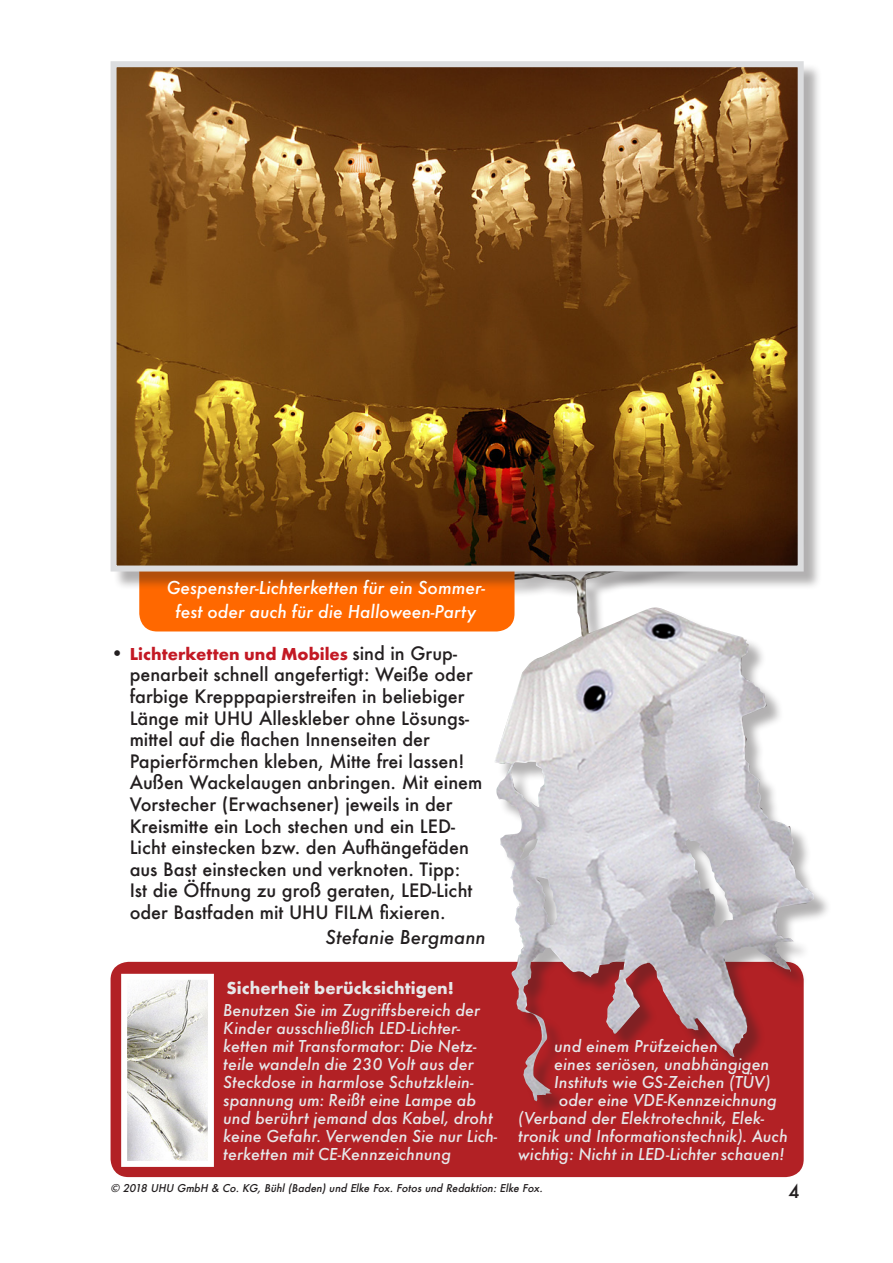
<style>
.page{position:relative;width:893px;height:1263px;background:#fff}
.page>*{position:absolute;margin:0;border:0;box-sizing:border-box;transform-origin:0 0}
.t1{font:italic 500 21px "Futura";color:#231f20}
.t2{font:italic 500 19.5px/23.4px "Futura";color:#fff;text-align:center}
.t3{font:italic 500 18px/18px "Futura";color:#e6e7e9}
.t4{font:500 18px/21.6px "Futura";color:#231f20}
.t5{font:700 18px "Futura";color:#e6e7e9}
.t6{font:italic 500 10.5px "Futura";color:#231f20}
.s1{font-weight:700;color:#c31924}
</style>
<div class="page">
<div style="left:111px;top:962px;width:693px;height:215px;background:#b22125;border-radius:18px"></div>
<div style="left:445px;top:533px;width:387px;height:586px;background:#231f20;opacity:.35"></div>
<img style="left:443px;top:590px;width:333px;height:408px">
<div style="left:139px;top:547px;width:375px;height:84px;background:#ff6800;border-radius:18px"></div>
<div style="left:113px;top:63px;width:709px;height:527px;background:#231f20;opacity:.35"></div>
<img style="left:118px;top:68px;width:679px;height:496px">
<div style="left:111px;top:61px;width:693px;height:510px;border:6px solid #dcdddf"></div>
<img style="left:128px;top:981px;width:79px;height:179px">
<div style="left:121px;top:974px;width:93px;height:193px;border:6px solid #fff"></div>
<p class="t2" style="left:167px;top:575px;width:320px">Gespenster-Lichterketten für ein Sommer&shy;fest oder auch für die Halloween-Party</p>
<p class="t4" style="left:130px;top:642px;width:354px;text-indent:-19px">• <span class="s1">Lichterketten und Mobiles</span> sind in Grup&shy;penarbeit schnell angefertigt: Weiße oder farbige Krepppapierstreifen in beliebiger Länge mit UHU Alleskleber ohne Lösungs&shy;mittel auf die flachen Innenseiten der Papierförmchen kleben, Mitte frei lassen!<br>Außen Wackelaugen anbringen. Mit einem Vorstecher (Erwachsener) jeweils in der Kreismitte ein Loch stechen und ein LED-Licht einstecken bzw. den Aufhängefäden aus Bast einstecken und verknoten. Tipp:<br>Ist die Öffnung zu groß geraten, LED-Licht oder Bastfaden mit UHU FILM fixieren.</p>
<p class="t1" style="left:326px;top:922px;width:162px">Stefanie Bergmann</p>
<p class="t5" style="left:226px;top:975px;width:229px">Sicherheit berücksichtigen!</p>
<p class="t3" style="left:223px;top:1000px;width:276px">Benutzen Sie im Zugriffsbereich der Kinder ausschließlich LED-Lichter&shy;ketten mit Transformator: Die Netz&shy;teile wandeln die 230 Volt aus der Steckdose in harmlose Schutzklein&shy;spannung um: Reißt eine Lampe ab und berührt jemand das Kabel, droht keine Gefahr. Verwenden Sie nur Lich&shy;terketten mit CE-Kennzeichnung</p>
<p class="t3" style="left:554px;top:1036px;width:165px">und einem Prüfzeichen</p>
<p class="t3" style="left:554px;top:1054px;width:217px">eines seriösen, unabhängigen</p>
<p class="t3" style="left:554px;top:1072px;width:218px">Instituts wie GS-Zeichen (TÜV)</p>
<p class="t3" style="left:559px;top:1090px;width:220px">oder eine VDE-Kennzeichnung</p>
<p class="t3" style="left:518px;top:1108px;width:248px">(Verband der Elektrotechnik, Elek-</p>
<p class="t3" style="left:518px;top:1126px;width:271px">tronik und Informationstechnik). Auch</p>
<p class="t3" style="left:518px;top:1144px;width:268px">wichtig: Nicht in LED-Lichter schauen!</p>
<p class="t6" style="left:111px;top:1181px;width:436px">© 2018 UHU GmbH &amp; Co. KG, Bühl (Baden) und Elke Fox. Fotos und Redaktion: Elke Fox.</p>
<p class="t4" style="left:788px;top:1180px;width:13px">4</p>
</div>
